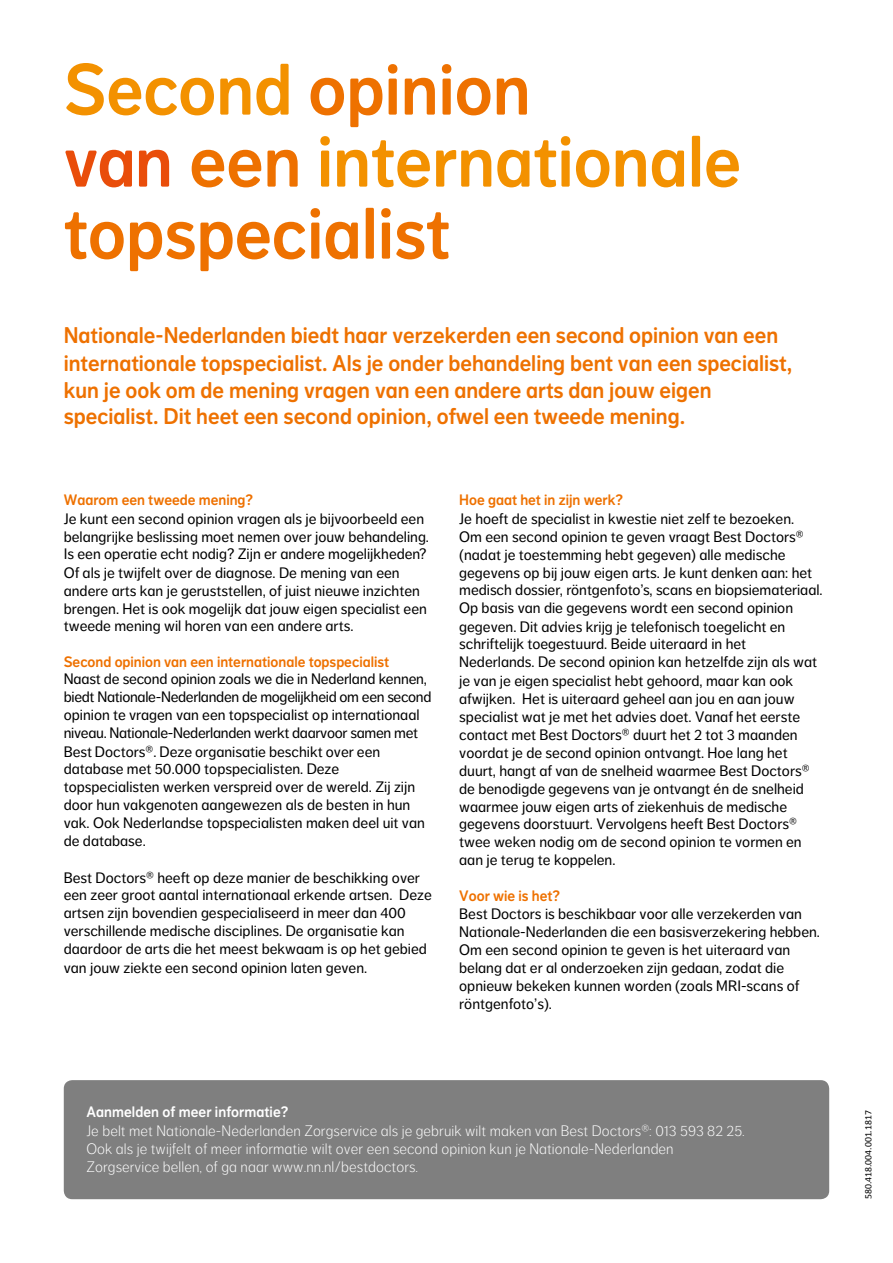
<style>
.page{position:relative;width:893px;height:1263px;background:#fff}
.page>*{position:absolute;margin:0;border:0;box-sizing:border-box;transform-origin:0 0}
.t1{font:72px/72px "NN Dagny Display";color:#ee7100}
.t2{font:22.5px/27px "NN Dagny Display";color:#ee7100}
.t3{font:15px/18px "NN Dagny Text";color:#000}
.t4{font:300 15px/18px "NN Dagny Text";letter-spacing:.005em;color:#fff}
.t5{font:15px "NN Dagny Display";color:#ee7100}
.t6{font:15px "NN Dagny Display";letter-spacing:.005em;color:#fff}
.t7{font:9.75px "Calibri";color:#000}
.s1{color:#f39100}
.s2{color:#e94d0a}
</style>
<div class="page">
<div style="left:64px;top:1080px;width:765px;height:119px;background:#7f7f7f;border-radius:9px"></div>
<h1 class="t1" style="left:64px;top:54px;width:679px"><span class="s1">Second</span> opinion<br><span class="s2">van</span> een <span class="s1">internationale </span>topspecialist</h1>
<p class="t2" style="left:64px;top:322px;width:730px">Nationale-Nederlanden biedt haar verzekerden een second opinion van een internationale topspecialist. Als je onder behandeling bent van een specialist, kun je ook om de mening vragen van een andere arts dan jouw eigen specialist. Dit heet een second opinion, ofwel een tweede mening.</p>
<p class="t5" style="left:64px;top:491px;width:191px">Waarom een tweede mening?</p>
<p class="t3" style="left:64px;top:510px;width:367px">Je kunt een second opinion vragen als je bijvoorbeeld een belangrijke beslissing moet nemen over jouw behandeling.<br>Is een operatie echt nodig? Zijn er andere mogelijkheden?<br>Of als je twijfelt over de diagnose. De mening van een andere arts kan je geruststellen, of juist nieuwe inzichten brengen. Het is ook mogelijk dat jouw eigen specialist een tweede mening wil horen van een andere arts.</p>
<p class="t5" style="left:64px;top:653px;width:327px">Second opinion van een internationale topspecialist</p>
<p class="t3" style="left:64px;top:670px;width:369px">Naast de second opinion zoals we die in Nederland kennen, biedt Nationale-Nederlanden de mogelijkheid om een second opinion te vragen van een topspecialist op internationaal niveau. Nationale-Nederlanden werkt daarvoor samen met Best Doctors®. Deze organisatie beschikt over een database met 50.000 topspecialisten. Deze topspecialisten werken verspreid over de wereld. Zij zijn door hun vakgenoten aangewezen als de besten in hun vak. Ook Nederlandse topspecialisten maken deel uit van de database.</p>
<p class="t3" style="left:64px;top:868px;width:370px">Best Doctors® heeft op deze manier de beschikking over een zeer groot aantal internationaal erkende artsen. Deze artsen zijn bovendien gespecialiseerd in meer dan 400 verschillende medische disciplines. De organisatie kan daardoor de arts die het meest bekwaam is op het gebied van jouw ziekte een second opinion laten geven.</p>
<p class="t5" style="left:459px;top:491px;width:165px">Hoe gaat het in zijn werk?</p>
<p class="t3" style="left:459px;top:510px;width:365px">Je hoeft de specialist in kwestie niet zelf te bezoeken.<br>Om een second opinion te geven vraagt Best Doctors® (nadat je toestemming hebt gegeven) alle medische gegevens op bij jouw eigen arts. Je kunt denken aan: het medisch dossier, röntgenfoto’s, scans en biopsiemateriaal.<br>Op basis van die gegevens wordt een second opinion gegeven. Dit advies krijg je telefonisch toegelicht en schriftelijk toegestuurd. Beide uiteraard in het Nederlands. De second opinion kan hetzelfde zijn als wat je van je eigen specialist hebt gehoord, maar kan ook afwijken. Het is uiteraard geheel aan jou en aan jouw specialist wat je met het advies doet. Vanaf het eerste contact met Best Doctors® duurt het 2 tot 3 maanden voordat je de second opinion ontvangt. Hoe lang het duurt, hangt af van de snelheid waarmee Best Doctors® de benodigde gegevens van je ontvangt én de snelheid waarmee jouw eigen arts of ziekenhuis de medische gegevens doorstuurt. Vervolgens heeft Best Doctors® twee weken nodig om de second opinion te vormen en aan je terug te koppelen.</p>
<p class="t5" style="left:459px;top:887px;width:102px">Voor wie is het?</p>
<p class="t3" style="left:459px;top:905px;width:362px">Best Doctors is beschikbaar voor alle verzekerden van Nationale-Nederlanden die een basisverzekering hebben.<br>Om een second opinion te geven is het uiteraard van belang dat er al onderzoeken zijn gedaan, zodat die opnieuw bekeken kunnen worden (zoals MRI-scans of röntgenfoto’s).</p>
<p class="t6" style="left:86px;top:1103px;width:203px">Aanmelden of meer informatie?</p>
<p class="t4" style="left:86px;top:1122px;width:660px">Je belt met Nationale-Nederlanden Zorgservice als je gebruik wilt maken van Best Doctors®: 013 593 82 25.<br>Ook als je twijfelt of meer informatie wilt over een second opinion kun je Nationale-Nederlanden<br>Zorgservice bellen, of ga naar www.nn.nl/bestdoctors.</p>
<p class="t7" style="left:862px;top:1199px;width:90px;rotate:-90deg">580.418.004.001.1817</p>
</div>
